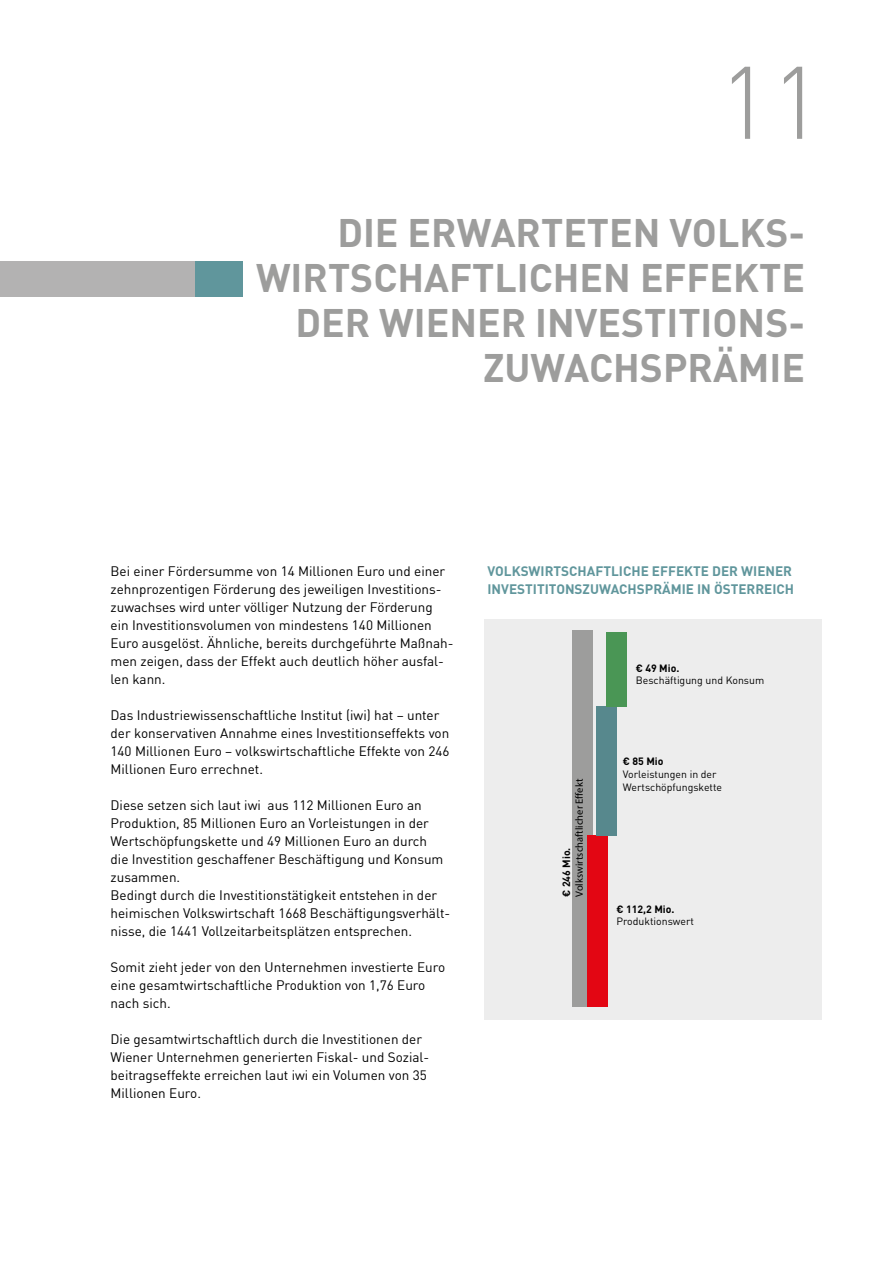
<style>
.page{position:relative;width:893px;height:1263px;background:#fff}
.page>*{position:absolute;margin:0;border:0;box-sizing:border-box;transform-origin:0 0}
.t1{font:300 101.25px "DIN";color:#9d9d9c}
.t2{font:700 39px/45px "DIN";color:#9d9d9c;text-align:right}
.t3{font:13.5px/18px "DIN";color:#000}
.t4{font:700 13.5px/18px "DIN";color:#60969c}
.t5{font:10.5px/12.6px "DIN";color:#000}
.t6{font:700 10.5px "DIN";color:#000}
.t7{font:10.5px "Myriad Pro";color:#000}
</style>
<div class="page">
<div style="left:0;top:262px;width:242px;height:35px;background:#b3b2b2"></div>
<div style="left:195px;top:261px;width:47px;height:36px;background:#60969c"></div>
<div style="left:485px;top:619px;width:337px;height:401px;background:#ededed"></div>
<div style="left:572px;top:631px;width:20px;height:376px;background:#9d9d9c"></div>
<div style="left:587px;top:835px;width:20px;height:172px;background:#e30613"></div>
<div style="left:596px;top:706px;width:20px;height:130px;background:#57888d"></div>
<div style="left:606px;top:632px;width:20px;height:74px;background:#4a9655"></div>
<h1 class="t1" style="left:718px;top:40px;width:106px">11</h1>
<h2 class="t2" style="left:256px;top:209px;width:550px">DIE ERWARTETEN VOLKS-<br>WIRTSCHAFTLICHEN EFFEKTE<br>DER WIENER INVESTITIONS-<br>ZUWACHSPRÄMIE</h2>
<p class="t3" style="left:111px;top:562px;width:344px">Bei einer Fördersumme von 14 Millionen Euro und einer zehnprozentigen Förderung des jeweiligen Investitions&shy;zuwachses wird unter völliger Nutzung der Förderung ein Investitionsvolumen von mindestens 140 Millionen Euro ausgelöst. Ähnliche, bereits durchgeführte Maßnah&shy;men zeigen, dass der Effekt auch deutlich höher ausfal&shy;len kann.</p>
<p class="t3" style="left:111px;top:706px;width:341px">Das Industriewissenschaftliche Institut (iwi) hat – unter der konservativen Annahme eines Investitionseffekts von 140 Millionen Euro – volkswirtschaftliche Effekte von 246<br>Millionen Euro errechnet.</p>
<p class="t3" style="left:111px;top:796px;width:341px">Diese setzen sich laut iwi aus 112 Millionen Euro an Produktion, 85 Millionen Euro an Vorleistungen in der Wertschöpfungskette und 49 Millionen Euro an durch<br>die Investition geschaffener Beschäftigung und Konsum zusammen.<br>Bedingt durch die Investitionstätigkeit entstehen in der heimischen Volkswirtschaft 1668 Beschäftigungsverhält&shy;nisse, die 1441 Vollzeitarbeitsplätzen entsprechen.</p>
<p class="t3" style="left:111px;top:958px;width:336px">Somit zieht jeder von den Unternehmen investierte Euro eine gesamtwirtschaftliche Produktion von 1,76 Euro nach sich.</p>
<p class="t3" style="left:111px;top:1030px;width:320px">Die gesamtwirtschaftlich durch die Investitionen der Wiener Unternehmen generierten Fiskal- und Sozial&shy;beitragseffekte erreichen laut iwi ein Volumen von 35<br>Millionen Euro.</p>
<p class="t4" style="left:487px;top:561px;width:308px">VOLKSWIRTSCHAFTLICHE EFFEKTE DER WIENER<br>INVESTITITONSZUWACHSPRÄMIE IN ÖSTERREICH</p>
<p class="t7" style="left:573px;top:897px;width:119px;rotate:-90deg">Volkswirtschaftlicher E ekt</p>
<p class="t6" style="left:559px;top:897px;width:51px;rotate:-90deg">€ 246 Mio.</p>
<p class="t6" style="left:636px;top:661px;width:45px">€ 49 Mio.</p>
<p class="t5" style="left:636px;top:674px;width:130px">Beschäftigung und Konsum</p>
<p class="t6" style="left:623px;top:755px;width:42px">€ 85 Mio</p>
<p class="t5" style="left:623px;top:768px;width:101px">Vorleistungen in der<br>Wertschöpfungskette</p>
<p class="t6" style="left:616px;top:902px;width:59px">€ 112,2 Mio.</p>
<p class="t5" style="left:616px;top:915px;width:79px">Produktionswert</p>
</div>
